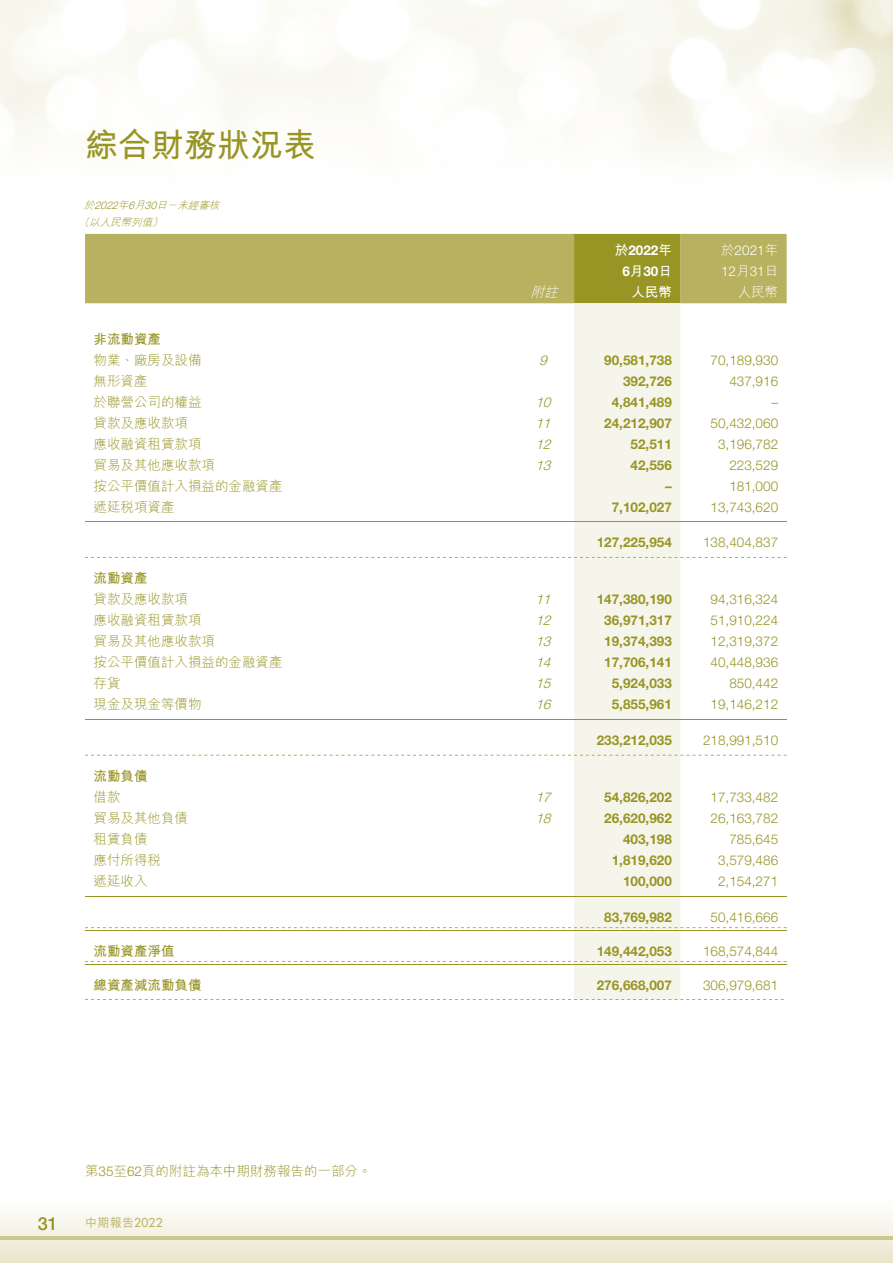
<style>
.page{position:relative;width:893px;height:1263px;background:#fff}
.page>*{position:absolute;margin:0;border:0;box-sizing:border-box;transform-origin:0 0}
.t1{font:33px "M Hei HK Bold E Ten B5 H";color:#989525}
.t2{font:500 18px "Helvetica Neue LT Std";color:#989525}
.t3{font:300 13.5px "Helvetica Neue LT Std";color:#989525}
.t4{font:700 13.5px "Helvetica Neue LT Std";color:#989525}
.t5{font:13.5px "M Hei HK Light E Ten B5 H";color:#989525}
.t6{font:13.5px "M Hei HK Bold E Ten B5 H";color:#989525}
.t7{font:italic 300 13.5px "Helvetica Neue LT Std";color:#989525}
.t8{font:300 13.5px/21px "Helvetica Neue LT Std";color:#fff}
.t9{font:700 13.5px/21px "Helvetica Neue LT Std";color:#fff;text-align:center}
.t10{font:13.5px "M Hei HK Bold E Ten B5 H";color:#fff}
.t11{font:13.5px "M Hei HK Light E Ten B5 H";color:#fff}
.t12{font:italic 13.5px "M Hei HK Light E Ten B5 H";color:#fff}
.t13{font:12px "M Hei HK Medium E Ten B5 H";color:#b8b260}
.t14{font:italic 10.5px/16.5px "M Hei HK Light E Ten B5 H";color:#989525}
.s1{font-family:"Helvetica Neue LT Std";font-weight:300}
.s2{font-family:"M Hei HK Bold E Ten B5 H";font-weight:400}
.s3{font-family:"M Hei HK Light E Ten B5 H";font-weight:400}
.s4{font-family:"Futura Std";font-weight:500}
</style>
<div class="page">
<div style="left:0;top:1167px;width:893px;height:96px;background:linear-gradient(to bottom,#fff,#e9e6cd)"></div>
<hr style="left:0;top:1236px;width:893px;height:3px;background:#ccc78d">
<div style="left:85px;top:234px;width:702px;height:69px;background:#b8b260"></div>
<div style="left:574px;top:234px;width:106px;height:69px;background:#989525"></div>
<div style="left:574px;top:303px;width:106px;height:696px;background:#f6f5eb"></div>
<hr style="left:85px;top:521px;width:702px;height:1px;background:#989525">
<svg style="left:85px;top:557px;width:702px;height:1px"></svg>
<hr style="left:85px;top:719px;width:702px;height:1px;background:#989525">
<svg style="left:85px;top:755px;width:702px;height:1px"></svg>
<hr style="left:85px;top:896px;width:702px;height:1px;background:#989525">
<hr style="left:85px;top:930px;width:429px;height:1px;background:#989525">
<hr style="left:514px;top:930px;width:60px;height:1px;background:#989525">
<hr style="left:574px;top:930px;width:106px;height:1px;background:#989525">
<svg style="left:85px;top:927px;width:702px;height:1px"></svg>
<hr style="left:680px;top:930px;width:107px;height:1px;background:#989525">
<hr style="left:85px;top:964px;width:429px;height:1px;background:#989525">
<hr style="left:514px;top:964px;width:60px;height:1px;background:#989525">
<hr style="left:574px;top:964px;width:106px;height:1px;background:#989525">
<svg style="left:85px;top:961px;width:702px;height:1px"></svg>
<hr style="left:680px;top:964px;width:107px;height:1px;background:#989525">
<svg style="left:85px;top:999px;width:699px;height:1px"></svg>
<h1 class="t1" style="left:85px;top:132px;width:232px">綜合財務狀況表</h1>
<p class="t14" style="left:79px;top:198px;width:145px;text-indent:5px">於<span class="s1">2022</span>年<span class="s1">6</span>月<span class="s1">30</span>日－未經審核（以人民幣列值）</p>
<p class="t9" style="left:615px;top:242px;width:59px"><span class="s2">於</span>2022<span class="s2">年<br></span>6<span class="s2">月</span>30<span class="s2">日</span></p>
<p class="t8" style="left:721px;top:242px;width:59px"><span class="s3">於</span>2021<span class="s3">年<br></span>12<span class="s3">月</span>31<span class="s3">日</span></p>
<p class="t12" style="left:531px;top:287px;width:32px">附註</p>
<p class="t10" style="left:631px;top:287px;width:42px">人民幣</p>
<p class="t11" style="left:738px;top:287px;width:42px">人民幣</p>
<p class="t6" style="left:94px;top:333px;width:69px">非流動資產</p>
<p class="t5" style="left:94px;top:354px;width:109px">物業、廠房及設備</p>
<p class="t7" style="left:539px;top:355px;width:12px">9</p>
<p class="t4" style="left:604px;top:355px;width:69px">90,581,738</p>
<p class="t3" style="left:711px;top:355px;width:69px">70,189,930</p>
<p class="t5" style="left:94px;top:375px;width:55px">無形資產</p>
<p class="t4" style="left:623px;top:376px;width:50px">392,726</p>
<p class="t3" style="left:729px;top:376px;width:50px">437,916</p>
<p class="t5" style="left:94px;top:396px;width:109px">於聯營公司的權益</p>
<p class="t7" style="left:535px;top:397px;width:20px">10</p>
<p class="t4" style="left:612px;top:397px;width:62px">4,841,489</p>
<p class="t3" style="left:771px;top:397px;width:8px">–</p>
<p class="t5" style="left:94px;top:417px;width:96px">貸款及應收款項</p>
<p class="t7" style="left:535px;top:418px;width:20px">11</p>
<p class="t4" style="left:604px;top:418px;width:69px">24,212,907</p>
<p class="t3" style="left:711px;top:418px;width:69px">50,432,060</p>
<p class="t5" style="left:94px;top:438px;width:109px">應收融資租賃款項</p>
<p class="t7" style="left:535px;top:439px;width:20px">12</p>
<p class="t4" style="left:631px;top:439px;width:43px">52,511</p>
<p class="t3" style="left:718px;top:439px;width:62px">3,196,782</p>
<p class="t5" style="left:94px;top:459px;width:123px">貿易及其他應收款項</p>
<p class="t7" style="left:535px;top:460px;width:20px">13</p>
<p class="t4" style="left:631px;top:460px;width:43px">42,556</p>
<p class="t3" style="left:729px;top:460px;width:50px">223,529</p>
<p class="t5" style="left:94px;top:480px;width:190px">按公平價值計入損益的金融資產</p>
<p class="t4" style="left:665px;top:481px;width:8px">–</p>
<p class="t3" style="left:729px;top:481px;width:50px">181,000</p>
<p class="t5" style="left:94px;top:501px;width:82px">遞延稅項資產</p>
<p class="t4" style="left:612px;top:502px;width:62px">7,102,027</p>
<p class="t3" style="left:711px;top:502px;width:69px">13,743,620</p>
<p class="t4" style="left:597px;top:538px;width:77px">127,225,954</p>
<p class="t3" style="left:703px;top:538px;width:77px">138,404,837</p>
<p class="t6" style="left:94px;top:573px;width:55px">流動資產</p>
<p class="t5" style="left:94px;top:594px;width:96px">貸款及應收款項</p>
<p class="t7" style="left:535px;top:595px;width:20px">11</p>
<p class="t4" style="left:597px;top:595px;width:77px">147,380,190</p>
<p class="t3" style="left:711px;top:595px;width:69px">94,316,324</p>
<p class="t5" style="left:94px;top:615px;width:109px">應收融資租賃款項</p>
<p class="t7" style="left:535px;top:616px;width:20px">12</p>
<p class="t4" style="left:604px;top:616px;width:69px">36,971,317</p>
<p class="t3" style="left:711px;top:616px;width:69px">51,910,224</p>
<p class="t5" style="left:94px;top:636px;width:123px">貿易及其他應收款項</p>
<p class="t7" style="left:535px;top:637px;width:20px">13</p>
<p class="t4" style="left:604px;top:637px;width:69px">19,374,393</p>
<p class="t3" style="left:711px;top:637px;width:69px">12,319,372</p>
<p class="t5" style="left:94px;top:657px;width:190px">按公平價值計入損益的金融資產</p>
<p class="t7" style="left:535px;top:658px;width:20px">14</p>
<p class="t4" style="left:604px;top:658px;width:69px">17,706,141</p>
<p class="t3" style="left:711px;top:658px;width:69px">40,448,936</p>
<p class="t5" style="left:94px;top:678px;width:28px">存貨</p>
<p class="t7" style="left:535px;top:679px;width:20px">15</p>
<p class="t4" style="left:612px;top:679px;width:62px">5,924,033</p>
<p class="t3" style="left:729px;top:679px;width:50px">850,442</p>
<p class="t5" style="left:94px;top:699px;width:109px">現金及現金等價物</p>
<p class="t7" style="left:535px;top:700px;width:20px">16</p>
<p class="t4" style="left:612px;top:700px;width:62px">5,855,961</p>
<p class="t3" style="left:711px;top:700px;width:69px">19,146,212</p>
<p class="t4" style="left:597px;top:736px;width:77px">233,212,035</p>
<p class="t3" style="left:703px;top:736px;width:77px">218,991,510</p>
<p class="t6" style="left:94px;top:771px;width:55px">流動負債</p>
<p class="t5" style="left:94px;top:792px;width:28px">借款</p>
<p class="t7" style="left:535px;top:792px;width:20px">17</p>
<p class="t4" style="left:604px;top:792px;width:69px">54,826,202</p>
<p class="t3" style="left:711px;top:792px;width:69px">17,733,482</p>
<p class="t5" style="left:94px;top:813px;width:96px">貿易及其他負債</p>
<p class="t7" style="left:535px;top:813px;width:20px">18</p>
<p class="t4" style="left:604px;top:813px;width:69px">26,620,962</p>
<p class="t3" style="left:711px;top:813px;width:69px">26,163,782</p>
<p class="t5" style="left:94px;top:834px;width:55px">租賃負債</p>
<p class="t4" style="left:623px;top:834px;width:50px">403,198</p>
<p class="t3" style="left:729px;top:834px;width:50px">785,645</p>
<p class="t5" style="left:94px;top:855px;width:69px">應付所得稅</p>
<p class="t4" style="left:612px;top:855px;width:62px">1,819,620</p>
<p class="t3" style="left:718px;top:855px;width:62px">3,579,486</p>
<p class="t5" style="left:94px;top:876px;width:55px">遞延收入</p>
<p class="t4" style="left:623px;top:876px;width:50px">100,000</p>
<p class="t3" style="left:718px;top:876px;width:62px">2,154,271</p>
<p class="t4" style="left:604px;top:912px;width:69px">83,769,982</p>
<p class="t3" style="left:711px;top:912px;width:69px">50,416,666</p>
<p class="t6" style="left:94px;top:946px;width:82px">流動資產淨值</p>
<p class="t4" style="left:597px;top:946px;width:77px">149,442,053</p>
<p class="t3" style="left:703px;top:946px;width:77px">168,574,844</p>
<p class="t6" style="left:94px;top:979px;width:109px">總資產減流動負債</p>
<p class="t4" style="left:597px;top:980px;width:77px">276,668,007</p>
<p class="t3" style="left:703px;top:980px;width:77px">306,979,681</p>
<p class="t5" style="left:85px;top:1166px;width:288px">第<span class="s1">35</span>至<span class="s1">62</span>頁的附註為本中期財務報告的一部分。</p>
<h2 class="t2" style="left:38px;top:1217px;width:22px">31</h2>
<p class="t13" style="left:85px;top:1218px;width:79px">中期報告<span class="s4">2022</span></p>
</div>
